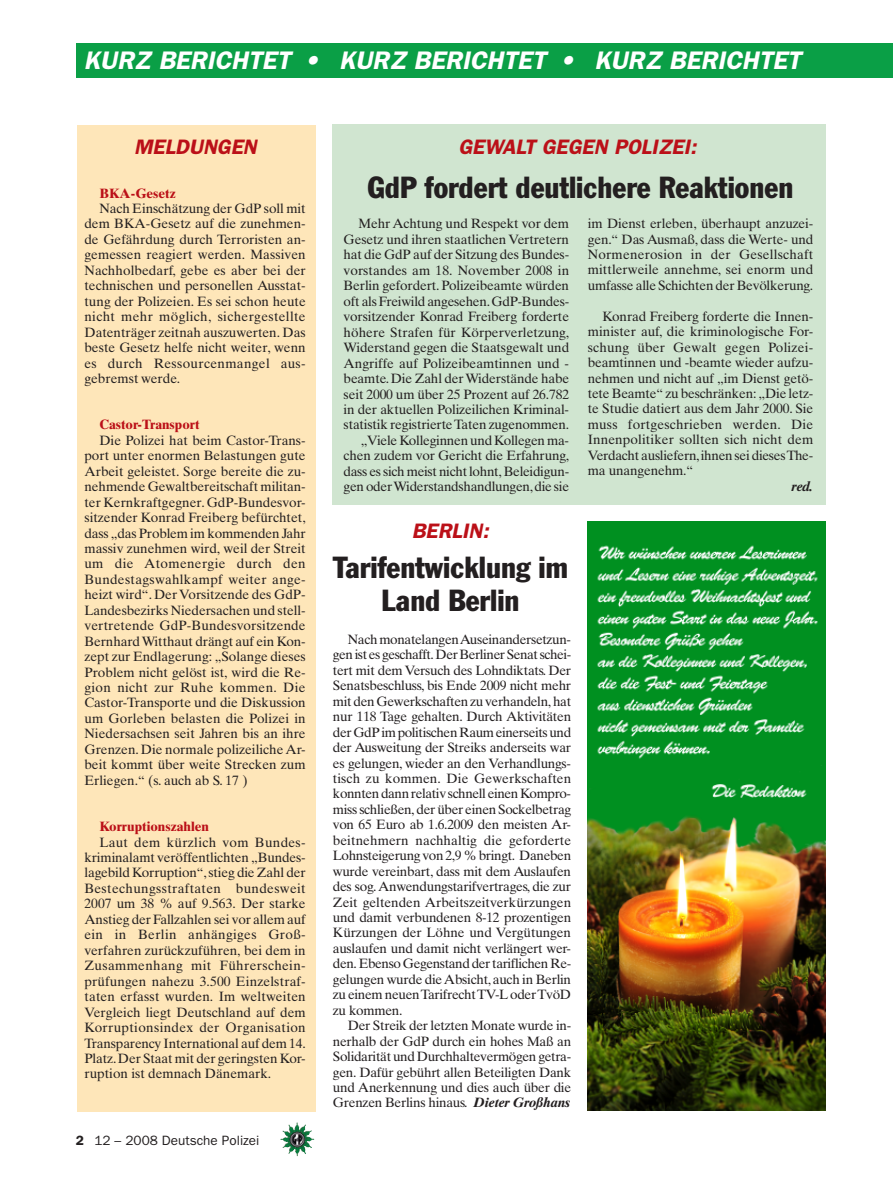
<style>
.page{position:relative;width:893px;height:1191px;background:#fff}
.page>*{position:absolute;margin:0;border:0;box-sizing:border-box;transform-origin:0 0}
.t1{font:condensed 30px/33px "Franklin Gothic";color:#231f20;text-align:center}
.t2{font:italic 600 25.5px "Franklin Gothic";color:#fff}
.t3{font:italic 600 21px "Franklin Gothic";color:#bb1018}
.t4{font:13.5px/15.5px "Times Ten";letter-spacing:-.01em;color:#231f20;text-align:justify}
.t5{font:700 13.5px "Times Ten";color:#bb1018}
.t6{font:13.5px "Franklin Gothic";color:#231f20}
.t7{font:italic 700 13.5px "Times Ten";color:#231f20}
.s1{font-weight:600}
.s2{font-weight:700;font-style:italic}
</style>
<div class="page">
<img style="left:282px;top:1124px;width:32px;height:32px">
<div style="left:332px;top:124px;width:494px;height:381px;background:#d0e5d0"></div>
<div style="left:77px;top:125px;width:238px;height:986px;background:#fee6b9"></div>
<div style="left:77px;top:43px;width:815px;height:35px;background:#0a9f46"></div>
<img style="left:587px;top:521px;width:238px;height:589px">
<h2 class="t2" style="left:84px;top:52px;width:723px">KURZ BERICHTET • KURZ BERICHTET • KURZ BERICHTET</h2>
<h3 class="t3" style="left:134px;top:140px;width:128px">MELDUNGEN</h3>
<p class="t5" style="left:99px;top:188px;width:78px">BKA-Gesetz</p>
<p class="t4" style="left:84px;top:202px;width:223px;text-indent:15px">Nach Einschätzung der GdP soll mit dem BKA-Gesetz auf die zunehmen&shy;de Gefährdung durch Terroristen an&shy;gemessen reagiert werden. Massiven Nachholbedarf, gebe es aber bei der technischen und personellen Ausstat&shy;tung der Polizeien. Es sei schon heute nicht mehr möglich, sichergestellte Datenträger zeitnah auszuwerten. Das beste Gesetz helfe nicht weiter, wenn es durch Ressourcenmangel aus&shy;gebremst werde.</p>
<p class="t5" style="left:99px;top:420px;width:102px">Castor-Transport</p>
<p class="t4" style="left:84px;top:434px;width:223px;text-indent:15px">Die Polizei hat beim Castor-Trans&shy;port unter enormen Belastungen gute Arbeit geleistet. Sorge bereite die zu&shy;nehmende Gewaltbereitschaft militan&shy;ter Kernkraftgegner. GdP-Bundesvor&shy;sitzender Konrad Freiberg befürchtet, dass „das Problem im kommenden Jahr massiv zunehmen wird, weil der Streit um die Atomenergie durch den Bundestagswahlkampf weiter ange&shy;heizt wird“. Der Vorsitzende des GdP-Landesbezirks Niedersachen und stell&shy;vertretende GdP-Bundesvorsitzende Bernhard Witthaut drängt auf ein Kon&shy;zept zur Endlagerung: „Solange dieses Problem nicht gelöst ist, wird die Re&shy;gion nicht zur Ruhe kommen. Die Castor-Transporte und die Diskussion um Gorleben belasten die Polizei in Niedersachsen seit Jahren bis an ihre Grenzen. Die normale polizeiliche Ar&shy;beit kommt über weite Strecken zum Erliegen.“ (s. auch ab S. 17 )</p>
<p class="t5" style="left:99px;top:821px;width:111px">Korruptionszahlen</p>
<p class="t4" style="left:84px;top:835px;width:223px;text-indent:15px">Laut dem kürzlich vom Bundes&shy;kriminalamt veröffentlichten „Bundes&shy;lagebild Korruption“, stieg die Zahl der Bestechungsstraftaten bundesweit 2007 um 38 % auf 9.563. Der starke Anstieg der Fallzahlen sei vor allem auf ein in Berlin anhängiges Groß&shy;verfahren zurückzuführen, bei dem in Zusammenhang mit Führerschein&shy;prüfungen nahezu 3.500 Einzelstraf&shy;taten erfasst wurden. Im weltweiten Vergleich liegt Deutschland auf dem Korruptionsindex der Organisation Transparency International auf dem 14.<br>Platz. Der Staat mit der geringsten Kor&shy;ruption ist demnach Dänemark.</p>
<p class="t6" style="left:76px;top:1136px;width:185px"><span class="s1">2</span> 12 – 2008 Deutsche Polizei</p>
<h3 class="t3" style="left:458px;top:140px;width:243px">GEWALT GEGEN POLIZEI:</h3>
<h1 class="t1" style="left:368px;top:173px;width:427px">GdP fordert deutlichere Reaktionen</h1>
<p class="t4" style="left:343px;top:217px;width:227px;text-align:right">Mehr Achtung und Respekt vor dem Gesetz und ihren staatlichen Vertretern hat die GdP auf der Sitzung des Bundes&shy;vorstandes am 18. November 2008 in Berlin gefordert. Polizeibeamte würden oft als Freiwild angesehen. GdP-Bundes&shy;vorsitzender Konrad Freiberg forderte höhere Strafen für Körperverletzung, Widerstand gegen die Staatsgewalt und Angriffe auf Polizeibeamtinnen und - beamte. Die Zahl der Widerstände habe seit 2000 um über 25 Prozent auf 26.782 in der aktuellen Polizeilichen Kriminal&shy;statistik registrierte Taten zugenommen. „Viele Kolleginnen und Kollegen ma&shy;chen zudem vor Gericht die Erfahrung, dass es sich meist nicht lohnt, Beleidigun&shy;gen oder Widerstandshandlungen, die sie</p>
<p class="t4" style="left:587px;top:217px;width:227px">im Dienst erleben, überhaupt anzuzei&shy;gen.“ Das Ausmaß, dass die Werte- und Normenerosion in der Gesellschaft mittlerweile annehme, sei enorm und umfasse alle Schichten der Bevölkerung.</p>
<p class="t4" style="left:587px;top:310px;width:227px;text-indent:15px">Konrad Freiberg forderte die Innen&shy;minister auf, die kriminologische For&shy;schung über Gewalt gegen Polizei&shy;beamtinnen und -beamte wieder aufzu&shy;nehmen und nicht auf „im Dienst getö&shy;tete Beamte“ zu beschränken: „Die letz&shy;te Studie datiert aus dem Jahr 2000. Sie muss fortgeschrieben werden. Die Innenpolitiker sollten sich nicht dem Verdacht ausliefern, ihnen sei dieses The&shy;ma unangenehm.“</p>
<p class="t7" style="left:791px;top:481px;width:23px">red.</p>
<h3 class="t3" style="left:411px;top:523px;width:82px">BERLIN:</h3>
<h1 class="t1" style="left:333px;top:553px;width:236px">Tarifentwicklung im<br>Land Berlin</h1>
<p class="t4" style="left:333px;top:633px;width:240px;text-indent:15px">Nach monatelangen Auseinandersetzun&shy;gen ist es geschafft. Der Berliner Senat schei&shy;tert mit dem Versuch des Lohndiktats. Der Senatsbeschluss, bis Ende 2009 nicht mehr mit den Gewerkschaften zu verhandeln, hat nur 118 Tage gehalten. Durch Aktivitäten der GdP im politischen Raum einerseits und der Ausweitung der Streiks anderseits war es gelungen, wieder an den Verhandlungs&shy;tisch zu kommen. Die Gewerkschaften konnten dann relativ schnell einen Kompro&shy;miss schließen, der über einen Sockelbetrag von 65 Euro ab 1.6.2009 den meisten Ar&shy;beitnehmern nachhaltig die geforderte Lohnsteigerung von 2,9 % bringt. Daneben wurde vereinbart, dass mit dem Auslaufen des sog. Anwendungstarifvertrages, die zur Zeit geltenden Arbeitszeitverkürzungen und damit verbundenen 8-12 prozentigen Kürzungen der Löhne und Vergütungen auslaufen und damit nicht verlängert wer&shy;den. Ebenso Gegenstand der tariflichen Re&shy;gelungen wurde die Absicht, auch in Berlin zu einem neuen Tarifrecht TV-L oder TvöD zu kommen.</p>
<p class="t4" style="left:333px;top:1019px;width:240px;text-indent:15px">Der Streik der letzten Monate wurde in&shy;nerhalb der GdP durch ein hohes Maß an Solidarität und Durchhaltevermögen getra&shy;gen. Dafür gebührt allen Beteiligten Dank und Anerkennung und dies auch über die Grenzen Berlins hinaus. <span class="s2">Dieter Großhans</span></p>
</div>
